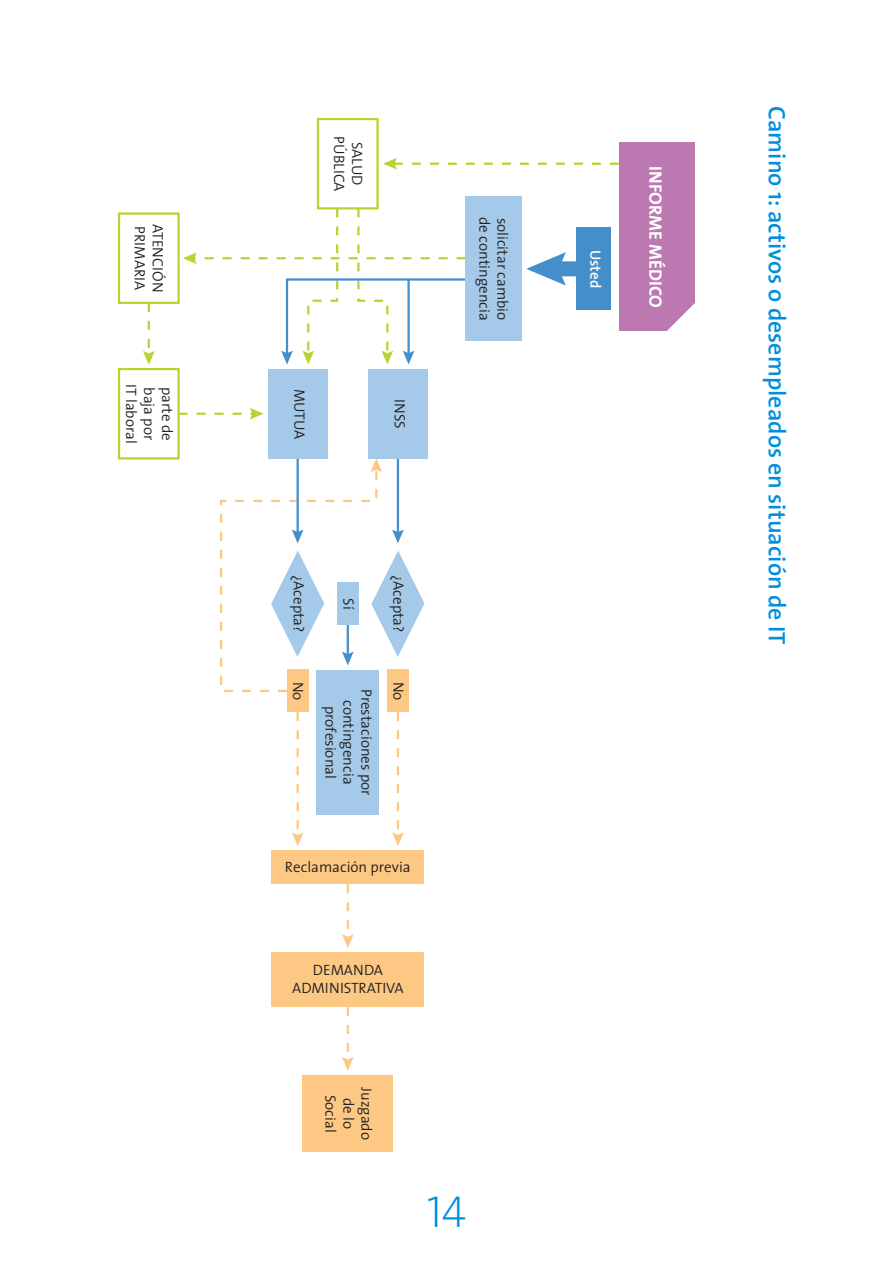
<style>
.page{position:relative;width:893px;height:1263px;background:#fff}
.page>*{position:absolute;margin:0;border:0;box-sizing:border-box;transform-origin:0 0}
.t1{font:45px "The Sans Extra Light Caps";color:#008fde}
.t2{font:600 24px "The Sans";color:#008fde}
.t3{font:700 18px "The Sans";color:#fff}
.t4{font:300 15px/18px "The Sans";color:#231f20;text-align:center}
.t5{font:600 15px "The Sans";color:#fff}
</style>
<div class="page">
<div style="left:553px;top:261px;width:32px;height:15px;background:#448ecb"></div>
<svg style="left:526px;top:252px;width:40px;height:33px"></svg>
<svg style="left:383px;top:158px;width:236px;height:12px"></svg>
<svg style="left:392px;top:712px;width:12px;height:134px"></svg>
<svg style="left:342px;top:884px;width:12px;height:64px"></svg>
<svg style="left:342px;top:1007px;width:12px;height:64px"></svg>
<svg style="left:292px;top:712px;width:11px;height:134px"></svg>
<svg style="left:183px;top:206px;width:283px;height:158px"></svg>
<svg style="left:180px;top:408px;width:84px;height:12px"></svg>
<svg style="left:143px;top:304px;width:12px;height:61px"></svg>
<div style="left:619px;top:142px;width:75px;height:189px;background:#bb78b1"></div>
<div style="left:576px;top:228px;width:35px;height:82px;background:#448ecb"></div>
<div style="left:466px;top:196px;width:56px;height:145px;background:#a5cae9"></div>
<div style="left:368px;top:369px;width:60px;height:89px;background:#a5cae9"></div>
<div style="left:268px;top:369px;width:59px;height:89px;background:#a5cae9"></div>
<svg style="left:667px;top:294px;width:28px;height:37px"></svg>
<div style="left:272px;top:850px;width:152px;height:34px;background:#fdc883"></div>
<div style="left:272px;top:952px;width:152px;height:55px;background:#fdc883"></div>
<div style="left:303px;top:1075px;width:90px;height:77px;background:#fdc883"></div>
<svg style="left:220px;top:458px;width:204px;height:235px"></svg>
<div style="left:337px;top:582px;width:22px;height:43px;background:#a5cae9"></div>
<div style="left:317px;top:670px;width:62px;height:145px;background:#a5cae9"></div>
<div style="left:317px;top:118px;width:62px;height:91px;border:2px solid #b8d432"></div>
<div style="left:118px;top:212px;width:62px;height:92px;border:2px solid #b8d432"></div>
<div style="left:118px;top:368px;width:62px;height:91px;border:2px solid #b8d432"></div>
<div style="left:387px;top:670px;width:22px;height:42px;background:#fdc883"></div>
<div style="left:287px;top:670px;width:21px;height:42px;background:#fdc883"></div>
<p class="t4" style="left:149px;top:226px;width:65px;rotate:90deg">PRIMARIA</p>
<p class="t4" style="left:167px;top:224px;width:70px;rotate:90deg">ATENCIÓN</p>
<p class="t4" style="left:367px;top:136px;width:57px;rotate:90deg">SALUD<br>PÚBLICA</p>
<p class="t4" style="left:141px;top:384px;width:61px;rotate:90deg">IT laboral</p>
<p class="t4" style="left:159px;top:387px;width:55px;rotate:90deg">baja por</p>
<p class="t4" style="left:177px;top:387px;width:55px;rotate:90deg">parte de</p>
<p class="t4" style="left:409px;top:399px;width:31px;rotate:90deg">INSS</p>
<p class="t4" style="left:309px;top:389px;width:51px;rotate:90deg">MUTUA</p>
<p class="t4" style="left:494px;top:217px;width:105px;rotate:90deg">de contingencia</p>
<p class="t4" style="left:512px;top:218px;width:104px;rotate:90deg">solicitar cambio</p>
<p class="t4" style="left:308px;top:575px;width:59px;rotate:90deg">¿Acepta?</p>
<p class="t4" style="left:408px;top:575px;width:59px;rotate:90deg">¿Acepta?</p>
<p class="t4" style="left:358px;top:598px;width:13px;rotate:90deg">Sí</p>
<p class="t4" style="left:308px;top:681px;width:20px;rotate:90deg">No</p>
<p class="t4" style="left:415px;top:689px;width:108px;line-height:32px;text-align:left;text-indent:-7px;rotate:90deg">No<br>Prestaciones por</p>
<p class="t4" style="left:358px;top:700px;width:86px;rotate:90deg">contingencia profesional</p>
<p class="t4" style="left:285px;top:857px;width:127px">Reclamación previa</p>
<p class="t4" style="left:292px;top:961px;width:113px">DEMANDA<br>ADMINISTRATIVA</p>
<p class="t4" style="left:376px;top:1087px;width:54px;rotate:90deg">Juzgado</p>
<p class="t4" style="left:340px;top:1094px;width:39px;rotate:90deg">Social</p>
<p class="t4" style="left:358px;top:1098px;width:33px;rotate:90deg">de lo</p>
<h1 class="t1" style="left:427px;top:1187px;width:41px">14</h1>
<p class="t5" style="left:608px;top:250px;width:40px;rotate:90deg">Usted</p>
<p class="t3" style="left:671px;top:166px;width:143px;rotate:90deg">INFORME MÉDICO</p>
<h2 class="t2" style="left:797px;top:106px;width:539px;rotate:90deg">Camino 1: activos o desempleados en situación de IT</h2>
</div>
